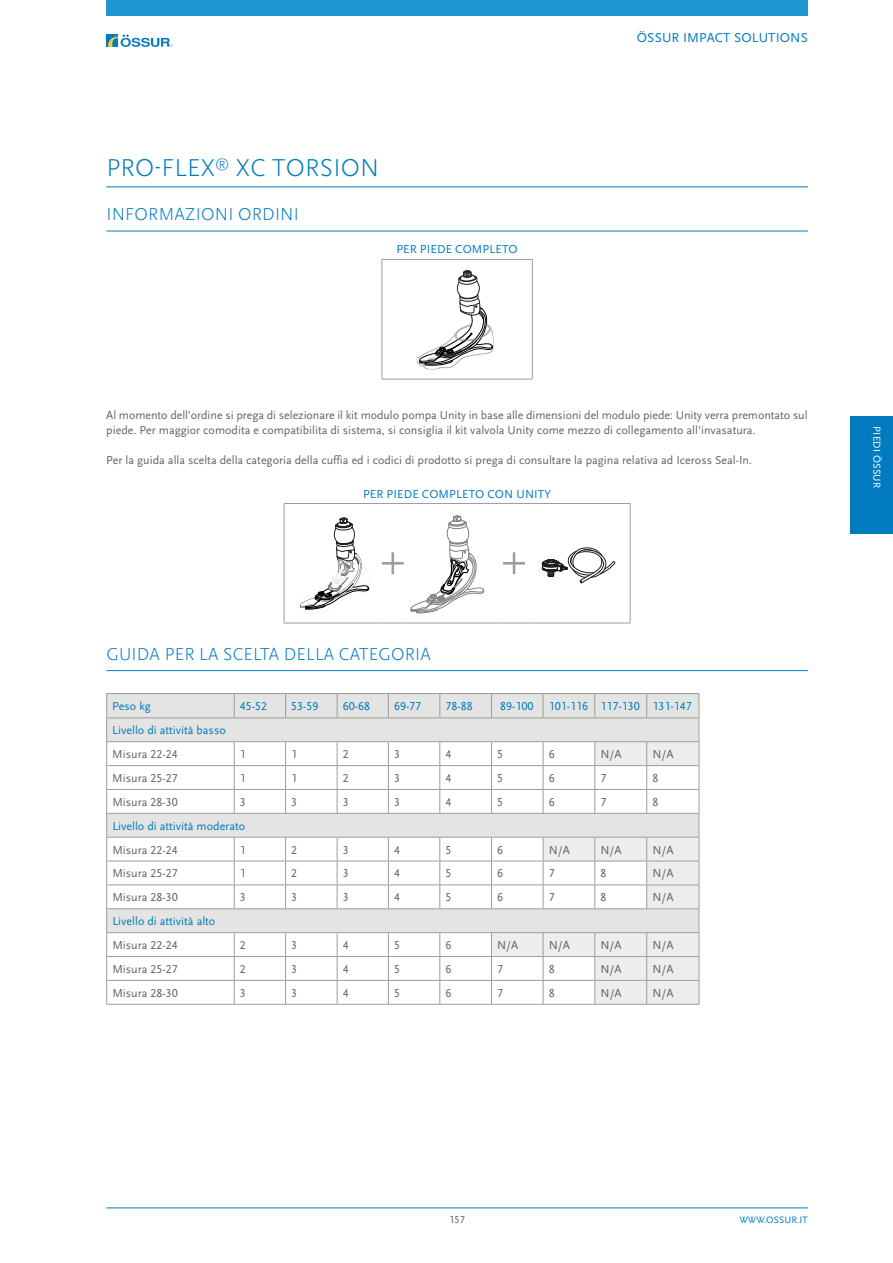
<style>
.page{position:relative;width:893px;height:1263px;background:#fff}
.page>*{position:absolute;margin:0;border:0;box-sizing:border-box;transform-origin:0 0}
.t1{font:300 25.5px "Scala Sans OT";letter-spacing:.01em;color:#007bc0}
.t2{font:300 18px "Scala Sans OT";letter-spacing:.01em;color:#007bc0}
.t3{font:13.5px "Scala Sans OT";letter-spacing:.01em;color:#007bc0}
.t4{font:12px/15px "Scala Sans OT";color:#646463}
.t5{font:12px "Scala Sans OT";color:#007bc0}
.t6{font:10.5px "Scala Sans OT";letter-spacing:.01em;color:#fff}
.t7{font:10.5px "Scala Sans OT";color:#646463}
.t8{font:9.75px "Scala Sans OT";letter-spacing:.01em;color:#007bc0}
</style>
<div class="page">
<hr style="left:106px;top:1207px;width:702px;height:1px;background:#007bc0">
<div style="left:850px;top:417px;width:43px;height:117px;background:#007bc0"></div>
<hr style="left:106px;top:187px;width:702px;height:1px;background:#007bc0">
<hr style="left:106px;top:231px;width:702px;height:1px;background:#007bc0">
<hr style="left:106px;top:670px;width:702px;height:1px;background:#007bc0">
<hr style="left:382px;top:259px;width:151px;height:1px;background:#9d9d9d">
<hr style="left:382px;top:260px;width:1px;height:119px;background:#9d9d9d">
<hr style="left:532px;top:260px;width:1px;height:119px;background:#9d9d9d">
<hr style="left:382px;top:379px;width:151px;height:1px;background:#9d9d9d">
<svg style="left:417px;top:271px;width:77px;height:98px"></svg>
<hr style="left:284px;top:503px;width:98px;height:1px;background:#9d9d9d">
<svg style="left:382px;top:503px;width:22px;height:1px"></svg>
<hr style="left:404px;top:503px;width:94px;height:1px;background:#9d9d9d">
<hr style="left:498px;top:503px;width:32px;height:1px;background:#9d9d9d">
<hr style="left:530px;top:503px;width:100px;height:1px;background:#9d9d9d">
<hr style="left:630px;top:504px;width:1px;height:119px;background:#9d9d9d">
<hr style="left:284px;top:504px;width:1px;height:119px;background:#9d9d9d">
<hr style="left:284px;top:623px;width:98px;height:1px;background:#9d9d9d">
<svg style="left:382px;top:623px;width:22px;height:1px"></svg>
<hr style="left:404px;top:623px;width:94px;height:1px;background:#9d9d9d">
<hr style="left:498px;top:623px;width:32px;height:1px;background:#9d9d9d">
<hr style="left:530px;top:623px;width:100px;height:1px;background:#9d9d9d">
<svg style="left:300px;top:518px;width:70px;height:93px"></svg>
<svg style="left:382px;top:552px;width:22px;height:22px"></svg>
<svg style="left:411px;top:516px;width:73px;height:97px"></svg>
<svg style="left:503px;top:552px;width:22px;height:22px"></svg>
<svg style="left:106px;top:693px;width:594px;height:311px"></svg>
<hr style="left:234px;top:980px;width:52px;height:1px;background:#9d9d9d">
<hr style="left:286px;top:980px;width:51px;height:1px;background:#9d9d9d">
<hr style="left:337px;top:980px;width:51px;height:1px;background:#9d9d9d">
<hr style="left:388px;top:980px;width:52px;height:1px;background:#9d9d9d">
<hr style="left:440px;top:980px;width:51px;height:1px;background:#9d9d9d">
<hr style="left:491px;top:980px;width:52px;height:1px;background:#9d9d9d">
<hr style="left:543px;top:980px;width:52px;height:1px;background:#9d9d9d">
<hr style="left:595px;top:980px;width:52px;height:1px;background:#9d9d9d">
<hr style="left:647px;top:980px;width:52px;height:1px;background:#9d9d9d">
<hr style="left:106px;top:1004px;width:128px;height:1px;background:#9d9d9d">
<hr style="left:234px;top:1004px;width:52px;height:1px;background:#9d9d9d">
<hr style="left:286px;top:1004px;width:51px;height:1px;background:#9d9d9d">
<hr style="left:337px;top:1004px;width:51px;height:1px;background:#9d9d9d">
<hr style="left:388px;top:1004px;width:52px;height:1px;background:#9d9d9d">
<hr style="left:440px;top:1004px;width:51px;height:1px;background:#9d9d9d">
<hr style="left:491px;top:1004px;width:52px;height:1px;background:#9d9d9d">
<hr style="left:543px;top:1004px;width:52px;height:1px;background:#9d9d9d">
<hr style="left:595px;top:1004px;width:52px;height:1px;background:#9d9d9d">
<hr style="left:647px;top:1004px;width:52px;height:1px;background:#9d9d9d">
<svg style="left:542px;top:547px;width:73px;height:36px"></svg>
<div style="left:106px;top:0;width:702px;height:16px;background:#1f98d2"></div>
<div style="left:106px;top:34px;width:13px;height:13px;background:#007bc0"></div>
<svg style="left:108px;top:35px;width:65px;height:12px"></svg>
<h1 class="t1" style="left:106px;top:154px;width:274px">PRO-FLEX<sup>®</sup> XC TORSION</h1>
<h2 class="t2" style="left:106px;top:205px;width:194px">INFORMAZIONI ORDINI</h2>
<p class="t5" style="left:396px;top:243px;width:123px">PER PIEDE COMPLETO</p>
<p class="t3" style="left:637px;top:31px;width:172px">ÖSSUR IMPACT SOLUTIONS</p>
<p class="t4" style="left:106px;top:408px;width:703px">Al momento dell'ordine si prega di selezionare il kit modulo pompa Unity in base alle dimensioni del modulo piede: Unity verra premontato sul piede. Per maggior comodita e compatibilita di sistema, si consiglia il kit valvola Unity come mezzo di collegamento all'invasatura.</p>
<p class="t4" style="left:106px;top:453px;width:647px">Per la guida alla scelta della categoria della cuffia ed i codici di prodotto si prega di consultare la pagina relativa ad Iceross Seal-In.</p>
<p class="t5" style="left:363px;top:488px;width:190px">PER PIEDE COMPLETO CON UNITY</p>
<h2 class="t2" style="left:106px;top:644px;width:326px">GUIDA PER LA SCELTA DELLA CATEGORIA</h2>
<p class="t5" style="left:112px;top:700px;width:40px">Peso kg</p>
<p class="t5" style="left:240px;top:700px;width:29px">45-52</p>
<p class="t5" style="left:291px;top:700px;width:29px">53-59</p>
<p class="t5" style="left:343px;top:700px;width:29px">60-68</p>
<p class="t5" style="left:394px;top:700px;width:29px">69-77</p>
<p class="t5" style="left:445px;top:700px;width:29px">78-88</p>
<p class="t5" style="left:500px;top:700px;width:35px">89-100</p>
<p class="t5" style="left:549px;top:700px;width:144px">101-116 117-130 131-147</p>
<p class="t5" style="left:112px;top:724px;width:115px">Livello di attività basso</p>
<p class="t4" style="left:112px;top:747px;width:67px">Misura 22-24</p>
<p class="t4" style="left:240px;top:747px;width:7px">1</p>
<p class="t4" style="left:291px;top:747px;width:7px">1</p>
<p class="t4" style="left:343px;top:747px;width:7px">2</p>
<p class="t4" style="left:394px;top:747px;width:7px">3</p>
<p class="t4" style="left:445px;top:747px;width:7px">4</p>
<p class="t4" style="left:497px;top:747px;width:7px">5</p>
<p class="t4" style="left:549px;top:747px;width:7px">6</p>
<p class="t4" style="left:600px;top:747px;width:23px">N/A</p>
<p class="t4" style="left:652px;top:747px;width:23px">N/A</p>
<p class="t4" style="left:112px;top:771px;width:67px">Misura 25-27</p>
<p class="t4" style="left:240px;top:771px;width:7px">1</p>
<p class="t4" style="left:291px;top:771px;width:7px">1</p>
<p class="t4" style="left:343px;top:771px;width:7px">2</p>
<p class="t4" style="left:394px;top:771px;width:7px">3</p>
<p class="t4" style="left:445px;top:771px;width:7px">4</p>
<p class="t4" style="left:497px;top:771px;width:7px">5</p>
<p class="t4" style="left:549px;top:771px;width:7px">6</p>
<p class="t4" style="left:600px;top:771px;width:7px">7</p>
<p class="t4" style="left:652px;top:771px;width:7px">8</p>
<p class="t4" style="left:112px;top:795px;width:67px">Misura 28-30</p>
<p class="t4" style="left:240px;top:795px;width:7px">3</p>
<p class="t4" style="left:291px;top:795px;width:7px">3</p>
<p class="t4" style="left:343px;top:795px;width:7px">3</p>
<p class="t4" style="left:394px;top:795px;width:7px">3</p>
<p class="t4" style="left:445px;top:795px;width:7px">4</p>
<p class="t4" style="left:497px;top:795px;width:7px">5</p>
<p class="t4" style="left:549px;top:795px;width:7px">6</p>
<p class="t4" style="left:600px;top:795px;width:7px">7</p>
<p class="t4" style="left:652px;top:795px;width:7px">8</p>
<p class="t5" style="left:112px;top:819px;width:134px">Livello di attività moderato</p>
<p class="t4" style="left:112px;top:842px;width:67px">Misura 22-24</p>
<p class="t4" style="left:240px;top:842px;width:7px">1</p>
<p class="t4" style="left:291px;top:842px;width:7px">2</p>
<p class="t4" style="left:343px;top:842px;width:7px">3</p>
<p class="t4" style="left:394px;top:842px;width:7px">4</p>
<p class="t4" style="left:445px;top:842px;width:7px">5</p>
<p class="t4" style="left:497px;top:842px;width:7px">6</p>
<p class="t4" style="left:549px;top:842px;width:23px">N/A</p>
<p class="t4" style="left:600px;top:842px;width:23px">N/A</p>
<p class="t4" style="left:652px;top:842px;width:23px">N/A</p>
<p class="t4" style="left:112px;top:866px;width:67px">Misura 25-27</p>
<p class="t4" style="left:240px;top:866px;width:7px">1</p>
<p class="t4" style="left:291px;top:866px;width:7px">2</p>
<p class="t4" style="left:343px;top:866px;width:7px">3</p>
<p class="t4" style="left:394px;top:866px;width:7px">4</p>
<p class="t4" style="left:445px;top:866px;width:7px">5</p>
<p class="t4" style="left:497px;top:866px;width:7px">6</p>
<p class="t4" style="left:549px;top:866px;width:7px">7</p>
<p class="t4" style="left:600px;top:866px;width:7px">8</p>
<p class="t4" style="left:652px;top:866px;width:23px">N/A</p>
<p class="t4" style="left:112px;top:890px;width:67px">Misura 28-30</p>
<p class="t4" style="left:240px;top:890px;width:7px">3</p>
<p class="t4" style="left:291px;top:890px;width:7px">3</p>
<p class="t4" style="left:343px;top:890px;width:7px">3</p>
<p class="t4" style="left:394px;top:890px;width:7px">4</p>
<p class="t4" style="left:445px;top:890px;width:7px">5</p>
<p class="t4" style="left:497px;top:890px;width:7px">6</p>
<p class="t4" style="left:549px;top:890px;width:7px">7</p>
<p class="t4" style="left:600px;top:890px;width:7px">8</p>
<p class="t4" style="left:652px;top:890px;width:23px">N/A</p>
<p class="t5" style="left:112px;top:915px;width:104px">Livello di attività alto</p>
<p class="t4" style="left:112px;top:938px;width:67px">Misura 22-24</p>
<p class="t4" style="left:240px;top:938px;width:7px">2</p>
<p class="t4" style="left:291px;top:938px;width:7px">3</p>
<p class="t4" style="left:343px;top:938px;width:7px">4</p>
<p class="t4" style="left:394px;top:938px;width:7px">5</p>
<p class="t4" style="left:445px;top:938px;width:7px">6</p>
<p class="t4" style="left:497px;top:938px;width:23px">N/A</p>
<p class="t4" style="left:549px;top:938px;width:23px">N/A</p>
<p class="t4" style="left:600px;top:938px;width:23px">N/A</p>
<p class="t4" style="left:652px;top:938px;width:23px">N/A</p>
<p class="t4" style="left:112px;top:962px;width:67px">Misura 25-27</p>
<p class="t4" style="left:240px;top:962px;width:7px">2</p>
<p class="t4" style="left:291px;top:962px;width:7px">3</p>
<p class="t4" style="left:343px;top:962px;width:7px">4</p>
<p class="t4" style="left:394px;top:962px;width:7px">5</p>
<p class="t4" style="left:446px;top:962px;width:7px">6</p>
<p class="t4" style="left:497px;top:962px;width:7px">7</p>
<p class="t4" style="left:549px;top:962px;width:7px">8</p>
<p class="t4" style="left:600px;top:962px;width:23px">N/A</p>
<p class="t4" style="left:652px;top:962px;width:23px">N/A</p>
<p class="t4" style="left:112px;top:985px;width:67px">Misura 28-30</p>
<p class="t4" style="left:240px;top:985px;width:7px">3</p>
<p class="t4" style="left:291px;top:985px;width:7px">3</p>
<p class="t4" style="left:343px;top:985px;width:7px">4</p>
<p class="t4" style="left:394px;top:985px;width:7px">5</p>
<p class="t4" style="left:446px;top:985px;width:7px">6</p>
<p class="t4" style="left:497px;top:985px;width:7px">7</p>
<p class="t4" style="left:549px;top:985px;width:7px">8</p>
<p class="t4" style="left:601px;top:985px;width:23px">N/A</p>
<p class="t4" style="left:652px;top:985px;width:23px">N/A</p>
<p class="t6" style="left:882px;top:426px;width:63px;rotate:90deg">PIEDI ÖSSUR</p>
<p class="t7" style="left:449px;top:1214px;width:17px">157</p>
<p class="t8" style="left:739px;top:1214px;width:70px">WWW.OSSUR.IT</p>
</div>
